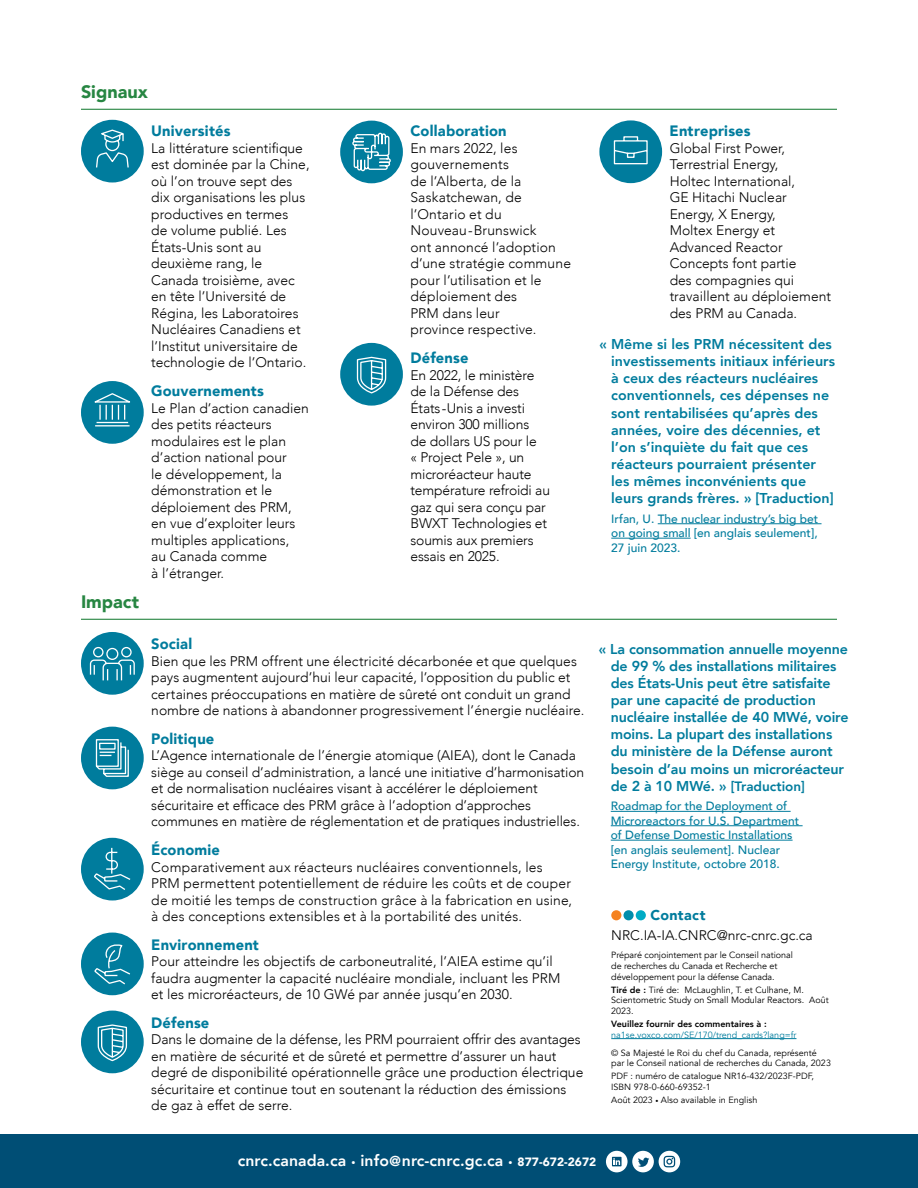
<style>
.page{position:relative;width:918px;height:1188px;background:#fff}
.page>*{position:absolute;margin:0;border:0;box-sizing:border-box;transform-origin:0 0}
.head_01_f{font:900 18px "Avenir";color:#278642}
.t1{font:800 15.75px "Avenir";letter-spacing:.005em;color:#fff}
.head_02_f{font:900 15px "Avenir";letter-spacing:.015em;color:#007c9d}
.quote_f{font:800 14.25px/17.1px "Avenir";color:#007c9d}
.contact_head_f{font:900 14.25px "Avenir";letter-spacing:.025em;color:#007c9d}
.body_f{font:300 13.8px/16.5px "Avenir";color:#000}
.quote_f-2{font:800 13.5px "Avenir";color:#007c9d}
.quote_author_f{font:500 12px/14.4px "Avenir";color:#007c9d;text-align:justify}
.ISBN_f{font:9px/10.8px "Avenir";color:#000}
.ISBN_head_f{font:9px/10.8px "Avenir";color:#000}
.ISBN_f-2{font:9px "Avenir";color:#007c9d}
.ISBN_head_f-2{font:800 9px "Avenir";color:#000}
.s1{font-size:14.25px}
.s2{font-weight:800}
.s3{font-size:6px}
.s4{font-weight:900}
.s5{font-weight:900;font-size:12px}
</style>
<div class="page">
<div style="left:0;top:1134px;width:918px;height:54px;background:#004e75"></div>
<svg style="left:606px;top:1151px;width:74px;height:21px"></svg>
<hr style="left:611px;top:1038px;width:185px;height:1px;background:#007c9d">
<div style="left:611px;top:910px;width:10px;height:10px;background:#f58220;border-radius:50%"></div>
<div style="left:624px;top:910px;width:10px;height:10px;background:#008dab;border-radius:50%"></div>
<div style="left:636px;top:910px;width:10px;height:10px;background:#00abc5;border-radius:50%"></div>
<div style="left:81px;top:632px;width:63px;height:63px;background:#007c9d;border-radius:50%"></div>
<svg style="left:89px;top:646px;width:46px;height:35px"></svg>
<div style="left:81px;top:727px;width:63px;height:62px;background:#007c9d;border-radius:50%"></div>
<svg style="left:95px;top:739px;width:34px;height:38px"></svg>
<div style="left:81px;top:838px;width:63px;height:62px;background:#007c9d;border-radius:50%"></div>
<svg style="left:94px;top:847px;width:37px;height:43px"></svg>
<div style="left:81px;top:933px;width:63px;height:62px;background:#007c9d;border-radius:50%"></div>
<svg style="left:94px;top:944px;width:36px;height:41px"></svg>
<div style="left:81px;top:1011px;width:63px;height:62px;background:#007c9d;border-radius:50%"></div>
<svg style="left:97px;top:1024px;width:31px;height:38px"></svg>
<div style="left:81px;top:120px;width:63px;height:62px;background:#007c9d;border-radius:50%"></div>
<svg style="left:96px;top:129px;width:33px;height:39px"></svg>
<div style="left:81px;top:381px;width:63px;height:63px;background:#007c9d;border-radius:50%"></div>
<svg style="left:94px;top:393px;width:37px;height:34px"></svg>
<div style="left:340px;top:121px;width:63px;height:62px;background:#007c9d;border-radius:50%"></div>
<svg style="left:352px;top:132px;width:39px;height:40px"></svg>
<div style="left:340px;top:343px;width:63px;height:63px;background:#007c9d;border-radius:50%"></div>
<svg style="left:356px;top:356px;width:31px;height:38px"></svg>
<div style="left:599px;top:120px;width:63px;height:63px;background:#007c9d;border-radius:50%"></div>
<svg style="left:613px;top:136px;width:35px;height:29px"></svg>
<hr style="left:81px;top:109px;width:756px;height:1px;background:#278642">
<hr style="left:81px;top:619px;width:756px;height:1px;background:#278642">
<hr style="left:658px;top:523px;width:164px;height:1px;background:#007c9d">
<hr style="left:611px;top:538px;width:80px;height:1px;background:#007c9d">
<hr style="left:611px;top:811px;width:180px;height:1px;background:#007c9d">
<hr style="left:611px;top:825px;width:192px;height:1px;background:#007c9d">
<hr style="left:611px;top:840px;width:182px;height:1px;background:#007c9d">
<p class="head_01_f" style="left:81px;top:76px;width:68px">Signaux</p>
<p class="head_01_f" style="left:81px;top:586px;width:59px">Impact</p>
<p class="head_02_f" style="left:151px;top:118px;width:81px">Universités</p>
<p class="body_f" style="left:151px;top:140px;width:160px">La littérature scientifique est dominée par la Chine, où l’on trouve sept des dix organisations les plus productives en termes<br>de volume publié. Les<br>États-Unis sont au deuxième rang, le<br>Canada troisième, avec en tête l’Université de<br>Régina, les Laboratoires<br>Nucléaires Canadiens et l’Institut universitaire de technologie de l’Ontario.</p>
<p class="head_02_f" style="left:151px;top:378px;width:114px">Gouvernements</p>
<p class="body_f" style="left:151px;top:400px;width:159px">Le Plan d’action canadien des petits réacteurs modulaires est le plan d’action national pour<br>le développement, la démonstration et le déploiement des PRM, en vue d’exploiter leurs multiples applications,<br>au Canada comme<br>à l’étranger.</p>
<p class="head_02_f" style="left:410px;top:118px;width:98px">Collaboration</p>
<p class="body_f" style="left:410px;top:140px;width:162px">En mars 2022, les gouvernements<br>de l’Alberta, de la<br>Saskatchewan, de l’Ontario et du<br>Nouveau-Brunswick<br>ont annoncé l’adoption d’une stratégie commune pour l’utilisation et le déploiement des<br>PRM dans leur<br>province respective.</p>
<p class="head_02_f" style="left:410px;top:345px;width:60px">Défense</p>
<p class="body_f" style="left:410px;top:367px;width:141px">En 2022, le ministère de la Défense des<br>États-Unis a investi environ 300 millions<br>de dollars US pour le<br>« Project Pele », un microréacteur haute température refroidi au gaz qui sera conçu par<br>BWXT Technologies et soumis aux premiers essais en 2025.</p>
<p class="head_02_f" style="left:151px;top:631px;width:42px">Social</p>
<p class="body_f" style="left:151px;top:653px;width:435px">Bien que les PRM offrent une électricité décarbonée et que quelques pays augmentent aujourd’hui leur capacité, l’opposition du public et certaines préoccupations en matière de sûreté ont conduit un grand nombre de nations à abandonner progressivement l’énergie nucléaire.</p>
<p class="head_02_f" style="left:151px;top:726px;width:65px">Politique</p>
<p class="body_f" style="left:151px;top:747px;width:435px">L’Agence internationale de l’énergie atomique (AIEA), dont le Canada siège au conseil d’administration, a lancé une initiative d’harmonisation et de normalisation nucléaires visant à accélérer le déploiement sécuritaire et efficace des PRM grâce à l’adoption d’approches communes en matière de réglementation et de pratiques industrielles.</p>
<p class="head_02_f" style="left:151px;top:837px;width:70px">Économie</p>
<p class="body_f" style="left:151px;top:859px;width:422px">Comparativement aux réacteurs nucléaires conventionnels, les PRM permettent potentiellement de réduire les coûts et de couper de moitié les temps de construction grâce à la fabrication en usine, à des conceptions extensibles et à la portabilité des unités.</p>
<p class="head_02_f" style="left:151px;top:932px;width:109px">Environnement</p>
<p class="body_f" style="left:151px;top:953px;width:411px">Pour atteindre les objectifs de carboneutralité, l’AIEA estime qu’il faudra augmenter la capacité nucléaire mondiale, incluant les PRM et les microréacteurs, de 10 GWé par année jusqu’en 2030.</p>
<p class="head_02_f" style="left:151px;top:1010px;width:60px">Défense</p>
<p class="body_f" style="left:151px;top:1031px;width:434px">Dans le domaine de la défense, les PRM pourraient offrir des avantages en matière de sécurité et de sûreté et permettre d’assurer un haut degré de disponibilité opérationnelle grâce une production électrique sécuritaire et continue tout en soutenant la réduction des émissions de gaz à effet de serre.</p>
<p class="head_02_f" style="left:670px;top:118px;width:83px">Entreprises</p>
<p class="body_f" style="left:670px;top:140px;width:163px">Global First Power,<br>Terrestrial Energy,<br>Holtec International,<br>GE Hitachi Nuclear<br>Energy, X Energy,<br>Moltex Energy et<br>Advanced Reactor<br>Concepts font partie<br>des compagnies qui travaillent au déploiement des PRM au Canada.</p>
<p class="quote_f" style="left:611px;top:336px;width:225px;text-indent:-12px">« Même si les PRM nécessitent des investissements initiaux inférieurs à ceux des réacteurs nucléaires conventionnels, ces dépenses ne sont rentabilisées qu’après des années, voire des décennies, et l’on s’inquiète du fait que ces réacteurs pourraient présenter les mêmes inconvénients que leurs grands frères. » [Traduction]</p>
<p class="quote_author_f" style="left:611px;top:511px;width:208px">Irfan, U. The nuclear industry’s big bet on going small [en anglais seulement], 27 juin 2023.</p>
<p class="quote_f" style="left:611px;top:640px;width:239px;text-indent:-12px">« La consommation annuelle moyenne de 99 % des installations militaires des États-Unis peut être satisfaite par une capacité de production nucléaire installée de 40 MWé, voire moins. La plupart des installations du ministère de la Défense auront besoin d’au moins un microréacteur</p>
<p class="quote_f-2" style="left:611px;top:775px;width:196px"><span class="s1">de 2 à 10 MWé. »</span> [Traduction]</p>
<p class="quote_author_f" style="left:611px;top:798px;width:190px;text-align:left">Roadmap for the Deployment of Microreactors for U.S. Department of Defense Domestic Installations [en anglais seulement]. Nuclear Energy Institute, octobre 2018.</p>
<p class="contact_head_f" style="left:650px;top:903px;width:57px">Contact</p>
<p class="body_f" style="left:611px;top:928px;width:203px">NRC.IA-IA.CNRC@nrc-cnrc.gc.ca</p>
<p class="ISBN_f" style="left:611px;top:950px;width:183px">Préparé conjointement par le Conseil national de recherches du Canada et Recherche et développement pour la défense Canada.</p>
<p class="ISBN_head_f" style="left:611px;top:984px;width:219px"><span class="s2">Tiré de :</span> Tiré de: McLaughlin, T. et Culhane, M.<br>Scientometric Study on Small Modular Reactors. Août<br>2023.</p>
<p class="ISBN_head_f-2" style="left:611px;top:1017px;width:157px">Veuillez fournir des commentaires à :</p>
<p class="ISBN_f-2" style="left:611px;top:1029px;width:187px">na1se.voxco.com/SE/170/trend_cards?lang=fr</p>
<p class="ISBN_f" style="left:611px;top:1047px;width:221px">© Sa Majesté le Roi du chef du Canada, représenté par le Conseil national de recherches du Canada, 2023</p>
<p class="ISBN_f" style="left:611px;top:1071px;width:204px">PDF : numéro de catalogue NR16-432/2023F-PDF,<br>ISBN 978-0-660-69352-1</p>
<p class="ISBN_head_f" style="left:611px;top:1095px;width:148px">Août 2023 <span class="s3">•</span> Also available in English</p>
<p class="t1" style="left:238px;top:1149px;width:360px">cnrc.canada.ca <span class="s4">·</span> info<span class="s1">@</span>nrc-cnrc.gc.ca <span class="s4">·</span> <span class="s5">877-672-2672</span></p>
</div>
